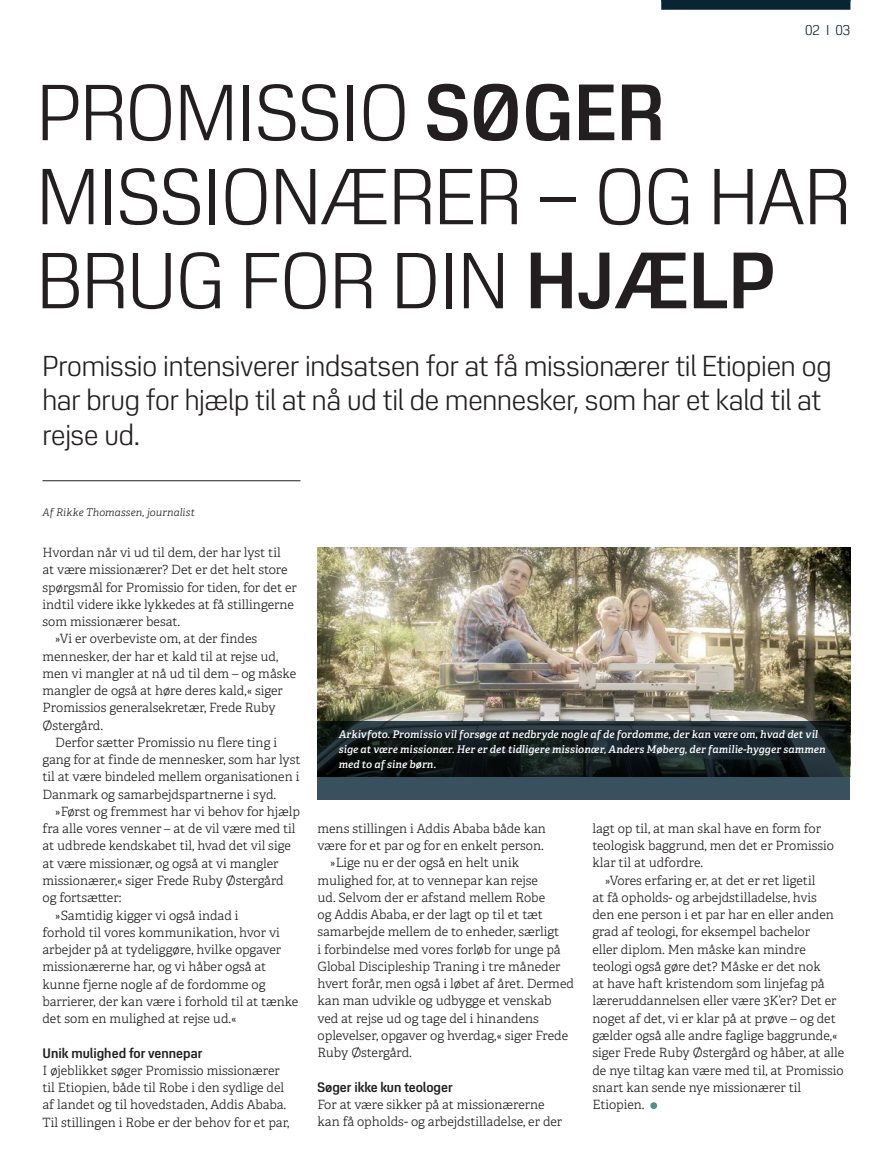
<style>
.page{position:relative;width:893px;height:1170px;background:#fff}
.page>*{position:absolute;margin:0;border:0;box-sizing:border-box;transform-origin:0 0}
.Overskrifter{font:300 82.5px/84px "JP Special Sans";color:#231f20}
.Fremhævet_tekst{font:300 30px/34.5px "JP Special Sans";letter-spacing:-.005em;color:#231f20}
.t1{font:300 15px "JP Special Sans";color:#082536}
.Mellemrubrik{font:600 14.25px "JP Special Sans";color:#231f20}
.Brødtekst_indryk_3mm{font:300 12.75px/17.2px "Adelle";color:#231f20}
.Brødtekst{font:300 12.75px/17.2px "Adelle";color:#231f20}
.Billedtekst{font:italic 600 10.5px/15px "Adelle";letter-spacing:.01em;color:#fff}
.Journalist{font:italic 300 10.5px "Adelle";letter-spacing:.015em;color:#231f20}
.s1{font-weight:600}
</style>
<div class="page">
<div style="left:661px;top:0;width:189px;height:10px;background:#082536"></div>
<img style="left:317px;top:547px;width:533px;height:174px">
<svg style="left:317px;top:721px;width:533px;height:78px;background:#202e34"></svg>
<hr style="left:43px;top:480px;width:257px;height:1px;background:#231f20">
<div style="left:650px;top:1102px;width:7px;height:6px;background:#53908d;border-radius:50%"></div>
<p class="t1" style="left:805px;top:21px;width:47px">02 I 03</p>
<p class="Overskrifter" style="left:37px;top:69px;width:814px">PROMISSIO <span class="s1">SØGER<br></span>MISSIONÆRER – OG HAR<br>BRUG FOR DIN <span class="s1">HJÆLP</span></p>
<p class="Fremhævet_tekst" style="left:43px;top:348px;width:791px">Promissio intensiverer indsatsen for at få missionærer til Etiopien og har brug for hjælp til at nå ud til de mennesker, som har et kald til at rejse ud.</p>
<p class="Journalist" style="left:43px;top:506px;width:154px">Af Rikke Thomassen, journalist</p>
<p class="Brødtekst" style="left:43px;top:544px;width:256px">Hvordan når vi ud til dem, der har lyst til<br>at være missionærer? Det er det helt store spørgsmål for Promissio for tiden, for det er indtil videre ikke lykkedes at få stillingerne som missionærer besat.</p>
<p class="Brødtekst_indryk_3mm" style="left:43px;top:630px;width:255px;text-indent:13px">»Vi er overbeviste om, at der findes mennesker, der har et kald til at rejse ud, men vi mangler at nå ud til dem – og måske mangler de også at høre deres kald,« siger Promissios generalsekretær, Frede Ruby Østergård.</p>
<p class="Brødtekst_indryk_3mm" style="left:43px;top:734px;width:259px;text-indent:13px">Derfor sætter Promissio nu flere ting i gang for at finde de mennesker, som har lyst til at være bindeled mellem organisationen i Danmark og samarbejdspartnerne i syd.</p>
<p class="Brødtekst_indryk_3mm" style="left:43px;top:803px;width:259px;text-indent:13px">»Først og fremmest har vi behov for hjælp fra alle vores venner – at de vil være med til at udbrede kendskabet til, hvad det vil sige at være missionær, og også at vi mangler missionærer,« siger Frede Ruby Østergård og fortsætter:</p>
<p class="Brødtekst_indryk_3mm" style="left:43px;top:906px;width:257px;text-indent:13px">»Samtidig kigger vi også indad i<br>forhold til vores kommunikation, hvor vi arbejder på at tydeliggøre, hvilke opgaver missionærerne har, og vi håber også at kunne fjerne nogle af de fordomme og barrierer, der kan være i forhold til at tænke det som en mulighed at rejse ud.«</p>
<p class="Mellemrubrik" style="left:43px;top:1044px;width:161px">Unik mulighed for vennepar</p>
<p class="Brødtekst" style="left:43px;top:1061px;width:248px">I øjeblikket søger Promissio missionærer til Etiopien, både til Robe i den sydlige del af landet og til hovedstaden, Addis Ababa.<br>Til stillingen i Robe er der behov for et par,</p>
<p class="Billedtekst" style="left:339px;top:726px;width:488px">Arkivfoto. Promissio vil forsøge at nedbryde nogle af de fordomme, der kan være om, hvad det vil sige at være missionær. Her er det tidligere missionær, Anders Møberg, der familie-hygger sammen med to af sine børn.</p>
<p class="Brødtekst" style="left:317px;top:819px;width:230px">mens stillingen i Addis Ababa både kan være for et par og for en enkelt person.</p>
<p class="Brødtekst_indryk_3mm" style="left:317px;top:854px;width:258px;text-indent:13px">»Lige nu er der også en helt unik mulighed for, at to vennepar kan rejse<br>ud. Selvom der er afstand mellem Robe<br>og Addis Ababa, er der lagt op til et tæt samarbejde mellem de to enheder, særligt<br>i forbindelse med vores forløb for unge på Global Discipleship Traning i tre måneder hvert forår, men også i løbet af året. Dermed kan man udvikle og udbygge et venskab ved at rejse ud og tage del i hinandens oplevelser, opgaver og hverdag,« siger Frede Ruby Østergård.</p>
<p class="Mellemrubrik" style="left:317px;top:1078px;width:137px">Søger ikke kun teologer</p>
<p class="Brødtekst" style="left:317px;top:1095px;width:246px">For at være sikker på at missionærerne kan få opholds- og arbejdstilladelse, er der</p>
<p class="Brødtekst" style="left:592px;top:819px;width:243px">lagt op til, at man skal have en form for teologisk baggrund, men det er Promissio klar til at udfordre.</p>
<p class="Brødtekst_indryk_3mm" style="left:592px;top:871px;width:253px;text-indent:13px">»Vores erfaring er, at det er ret ligetil<br>at få opholds- og arbejdstilladelse, hvis<br>den ene person i et par har en eller anden grad af teologi, for eksempel bachelor<br>eller diplom. Men måske kan mindre teologi også gøre det? Måske er det nok<br>at have haft kristendom som linjefag på læreruddannelsen eller være 3K’er? Det er noget af det, vi er klar på at prøve – og det gælder også alle andre faglige baggrunde,« siger Frede Ruby Østergård og håber, at alle de nye tiltag kan være med til, at Promissio snart kan sende nye missionærer til Etiopien.</p>
</div>
